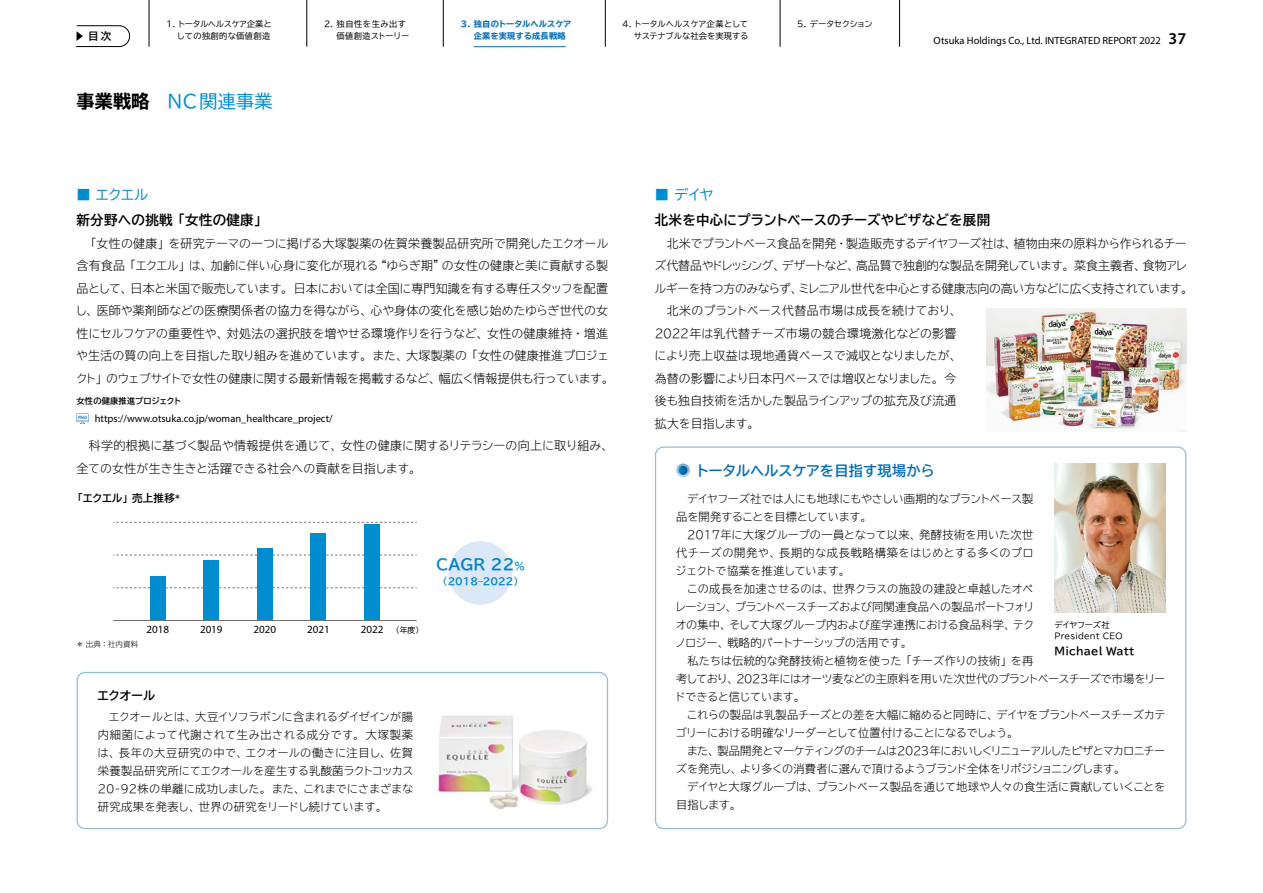
<style>
.page{position:relative;width:1263px;height:893px;background:#fff}
.page>*{position:absolute;margin:0;border:0;box-sizing:border-box;transform-origin:0 0}
.t1{font:18px "TBUD Go Std";letter-spacing:.02em;color:#008dd0}
.t2{font:700 15px "TBUD Go Std";color:#008dd0}
.t3{font:700 14.25px "TBUD Go Std";letter-spacing:-.01em;color:#036eb8}
.t4{font:14.25px "TBUD Go Std";letter-spacing:-.1em;color:#008dd0}
.t5{font:700 13.5px "TBUD Go Std";letter-spacing:.02em;color:#000}
.t6{font:300 12px/22.5px "TBUD Go Std Super";letter-spacing:-.005em;color:#000}
.t7{font:700 12px "TBUD Go Std";letter-spacing:-.05em;color:#000}
.t8{font:300 11.25px/18px "TBUD Go Std Super";letter-spacing:-.025em;color:#000}
.t9{font:10.95px "Myriad Pro";color:#000}
.t10{font:10.5px "Myriad Pro";color:#000}
.t11{font:700 10.5px "TBUD Go Std";letter-spacing:.02em;color:#000}
.t12{font:700 10.5px "TBUD Go Std";letter-spacing:-.005em;color:#000}
.t13{font:700 9.75px "TBUD Go Std";color:#008dd0}
.t14{font:8.25px/12px "TBUD Go Std";letter-spacing:.005em;color:#000;text-align:right}
.t15{font:700 expanded 8.25px/12px "TBUD Go Std";letter-spacing:.01em;color:#036eb8}
.t16{font:8.25px/12px "TBUD Go Std";letter-spacing:.045em;color:#000}
.t17{font:700 8.25px "TBUD Go Std";letter-spacing:.01em;color:#000}
.t18{font:8.25px "TBUD Go Std";letter-spacing:-.055em;color:#000}
.t19{font:300 7.5px "TBUD Go Std Super";letter-spacing:.02em;color:#000}
.s1{font-weight:600;font-size:16.5px}
.s2{font-weight:700;font-stretch:expanded;color:#000}
.s3{font-family:"TBUD Go Std";font-size:7.8px}
.s4{font-size:10.5px}
</style>
<div class="page">
<svg style="left:676px;top:463px;width:14px;height:14px"></svg>
<svg style="left:678px;top:466px;width:9px;height:9px"></svg>
<img style="left:1054px;top:463px;width:111px;height:149px">
<img style="left:986px;top:308px;width:200px;height:124px">
<div style="left:77px;top:672px;width:531px;height:157px;border:1px solid #98bed0;border-radius:8px"></div>
<img style="left:437px;top:715px;width:156px;height:93px">
<svg style="left:77px;top:413px;width:12px;height:11px"></svg>
<svg style="left:113px;top:522px;width:304px;height:1px"></svg>
<svg style="left:113px;top:555px;width:304px;height:1px"></svg>
<svg style="left:113px;top:587px;width:304px;height:1px"></svg>
<div style="left:150px;top:576px;width:15px;height:44px;background:#008dd0"></div>
<div style="left:204px;top:560px;width:15px;height:60px;background:#008dd0"></div>
<div style="left:257px;top:548px;width:15px;height:72px;background:#008dd0"></div>
<div style="left:311px;top:533px;width:15px;height:87px;background:#008dd0"></div>
<div style="left:365px;top:524px;width:15px;height:96px;background:#008dd0"></div>
<hr style="left:113px;top:620px;width:304px;height:1px;background:#727171">
<div style="left:448px;top:541px;width:64px;height:64px;background:#dae8f7;border-radius:50%"></div>
<hr style="left:306px;top:0;width:1px;height:47px;background:#000">
<hr style="left:149px;top:0;width:1px;height:47px;background:#000">
<hr style="left:443px;top:0;width:1px;height:47px;background:#000">
<hr style="left:605px;top:0;width:1px;height:47px;background:#000">
<hr style="left:780px;top:0;width:1px;height:47px;background:#000">
<hr style="left:899px;top:0;width:1px;height:47px;background:#000">
<svg style="left:76px;top:25px;width:54px;height:22px"></svg>
<hr style="left:474px;top:46px;width:92px;height:1px;background:#036eb8">
<p class="t16" style="left:336px;top:18px;width:74px;text-indent:-13px">2. 独自性を生み出す価値創造ストーリー</p>
<p class="t14" style="left:622px;top:18px;width:127px">4. トータルヘルスケア企業としてサステナブルな社会を実現する</p>
<p class="t18" style="left:797px;top:17px;width:77px">5. データセクション</p>
<p class="t15" style="left:474px;top:18px;width:99px;text-indent:-13px">3. 独自のトータルヘルスケア企業を実現する成長戦略</p>
<p class="t14" style="left:166px;top:18px;width:107px">1. トータルヘルスケア企業としての独創的な価値創造</p>
<p class="t11" style="left:77px;top:28px;width:36px">　目次</p>
<p class="t10" style="left:934px;top:34px;width:254px">Otsuka Holdings Co., Ltd. INTEGRATED REPORT 2022 <span class="s1">37</span></p>
<h1 class="t1" style="left:77px;top:86px;width:197px"><span class="s2">事業戦略　</span>NC関連事業</h1>
<p class="t4" style="left:77px;top:183px;width:73px">■ エクエル</p>
<p class="t5" style="left:77px;top:209px;width:193px">新分野への挑戦「女性の健康」</p>
<p class="t6" style="left:75px;top:232px;width:540px">　「女性の健康」を研究テーマの一つに掲げる大塚製薬の佐賀栄養製品研究所で開発したエクオール含有食品「エクエル」は、加齢に伴い心身に変化が現れる“ゆらぎ期”の女性の健康と美に貢献する製品として、日本と米国で販売しています。日本においては全国に専門知識を有する専任スタッフを配置し、医師や薬剤師などの医療関係者の協力を得ながら、心や身体の変化を感じ始めたゆらぎ世代の女性にセルフケアの重要性や、対処法の選択肢を増やせる環境作りを行うなど、女性の健康維持・増進や生活の質の向上を目指した取り組みを進めています。また、大塚製薬の「女性の健康推進プロジェクト」のウェブサイトで女性の健康に関する最新情報を掲載するなど、幅広く情報提供も行っています。</p>
<p class="t17" style="left:77px;top:394px;width:107px">女性の健康推進プロジェクト</p>
<p class="t10" style="left:95px;top:412px;width:240px">https://www.otsuka.co.jp/woman_healthcare_project/</p>
<p class="t6" style="left:77px;top:434px;width:538px">　科学的根拠に基づく製品や情報提供を通じて、女性の健康に関するリテラシーの向上に取り組み、全ての女性が生き生きと活躍できる社会への貢献を目指します。</p>
<p class="t12" style="left:72px;top:490px;width:110px">「エクエル」売上推移<sup>＊</sup></p>
<p class="t19" style="left:76px;top:638px;width:64px">＊ 出典：社内資料</p>
<p class="t9" style="left:146px;top:623px;width:24px">2018</p>
<p class="t9" style="left:200px;top:623px;width:24px">2019</p>
<p class="t9" style="left:254px;top:623px;width:24px">2020</p>
<p class="t9" style="left:307px;top:623px;width:24px">2021</p>
<p class="t9" style="left:361px;top:623px;width:64px">2022 <span class="s3">（年度）</span></p>
<p class="t7" style="left:97px;top:686px;width:59px">エクオール</p>
<p class="t8" style="left:97px;top:707px;width:318px;text-align:justify">　エクオールとは、大豆イソフラボンに含まれるダイゼインが腸内細菌によって代謝されて生み出される成分です。大塚製薬は、長年の大豆研究の中で、エクオールの働きに注目し、佐賀栄養製品研究所にてエクオールを産生する乳酸菌ラクトコッカス20-92株の単離に成功しました。また、これまでにさまざまな研究成果を発表し、世界の研究をリードし続けています。</p>
<h2 class="t2" style="left:436px;top:553px;width:90px">CAGR 22<span class="s4">%</span></h2>
<p class="t13" style="left:438px;top:573px;width:87px">（2018–2022）</p>
<p class="t4" style="left:655px;top:183px;width:60px">■ デイヤ</p>
<p class="t5" style="left:655px;top:209px;width:337px">北米を中心にプラントベースのチーズやピザなどを展開</p>
<p class="t6" style="left:654px;top:232px;width:540px">　北米でプラントベース食品を開発・製造販売するデイヤフーズ社は、植物由来の原料から作られるチーズ代替品やドレッシング、デザートなど、高品質で独創的な製品を開発しています。菜食主義者、食物アレルギーを持つ方のみならず、ミレニアル世代を中心とする健康志向の高い方などに広く支持されています。　北米のプラントベース代替品市場は成長を続けており、<br>2022年は乳代替チーズ市場の競合環境激化などの影響<br>により売上収益は現地通貨ベースで減収となりましたが、<br>為替の影響により日本円ベースでは増収となりました。今<br>後も独自技術を活かした製品ラインアップの拡充及び流通<br>拡大を目指します。</p>
<p class="t3" style="left:695px;top:459px;width:241px">トータルヘルスケアを目指す現場から</p>
<p class="t8" style="left:674px;top:490px;width:492px">　デイヤフーズ社では人にも地球にもやさしい画期的なプラントベース製<br>品を開発することを目標としています。<br>　2017年に大塚グループの一員となって以来、発酵技術を用いた次世<br>代チーズの開発や、長期的な成長戦略構築をはじめとする多くのプロ<br>ジェクトで協業を推進しています。<br>　この成長を加速させるのは、世界クラスの施設の建設と卓越したオペ<br>レーション、プラントベースチーズおよび同関連食品への製品ポートフォリ<br>オの集中、そして大塚グループ内および産学連携における食品科学、テク<br>ノロジー、戦略的パートナーシップの活用です。<br>　私たちは伝統的な発酵技術と植物を使った「チーズ作りの技術」を再<br>考しており、2023年にはオーツ麦などの主原料を用いた次世代のプラントベースチーズで市場をリードできると信じています。<br>　これらの製品は乳製品チーズとの差を大幅に縮めると同時に、デイヤをプラントベースチーズカテゴリーにおける明確なリーダーとして位置付けることになるでしょう。<br>　また、製品開発とマーケティングのチームは2023年においしくリニューアルしたピザとマカロニチーズを発売し、より多くの消費者に選んで頂けるようブランド全体をリポジショニングします。<br>　デイヤと大塚グループは、プラントベース製品を通じて地球や人々の食生活に貢献していくことを目指します。</p>
<p class="t14" style="left:1054px;top:620px;width:69px;line-height:10.5px;text-align:left">デイヤフーズ社<br>President CEO</p>
<p class="t11" style="left:1054px;top:642px;width:81px">Michael Watt</p>
</div>
